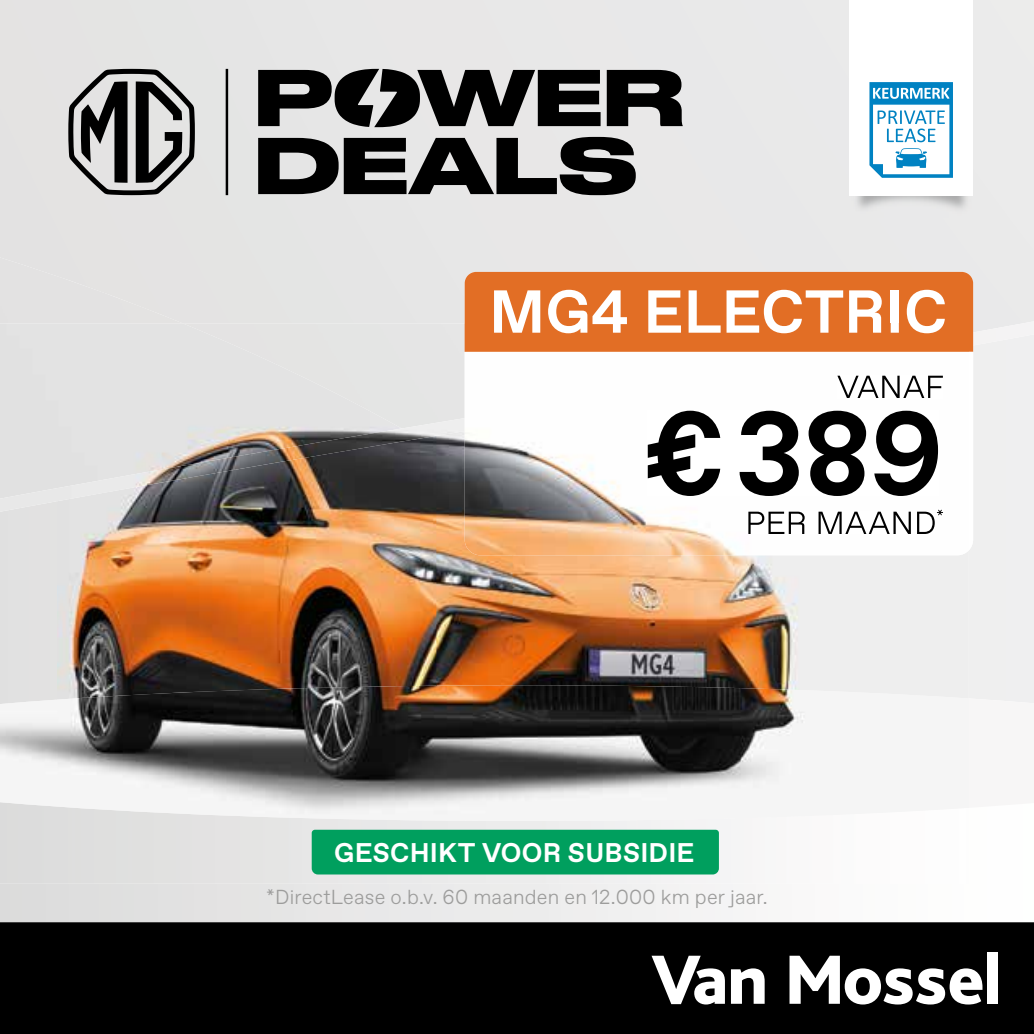
<style>
.page{position:relative;width:1034px;height:1034px;background:#fff}
.page>*{position:absolute;margin:0;border:0;box-sizing:border-box;transform-origin:0 0}
.t1{font:700 60.52px "Favorit Std";letter-spacing:.005em;color:#fff}
.t2{font:700 27px "Favorit Std";letter-spacing:.01em;color:#fff}
.t3{font:300 20.25px "Favorit Std";letter-spacing:.01em;color:#9d9d9c}
</style>
<div class="page">
<div style="left:0;top:922px;width:1033px;height:111px;background:#000"></div>
<svg style="left:730px;top:968px;width:34px;height:35px"></svg>
<svg style="left:789px;top:955px;width:193px;height:49px"></svg>
<div style="left:987px;top:951px;width:10px;height:52px;background:#fff"></div>
<svg style="left:651px;top:955px;width:73px;height:49px"></svg>
<div style="left:0;top:0;width:1033px;height:323px;background:#e8e7e7"></div>
<div style="left:0;top:257px;width:183px;height:66px;background:#e3e2e2"></div>
<svg style="left:0;top:883px;width:733px;height:39px"></svg>
<svg style="left:258px;top:137px;width:377px;height:58px;background:#545454"></svg>
<svg style="left:258px;top:69px;width:424px;height:58px;background:#4e4e4e"></svg>
<svg style="left:68px;top:69px;width:127px;height:126px;background:#848484"></svg>
<hr style="left:226px;top:69px;width:2px;height:126px;background:#000">
<img style="left:849px;top:195px;width:123px;height:22px">
<div style="left:849px;top:0;width:123px;height:195px;background:#fff"></div>
<svg style="left:869px;top:82px;width:83px;height:96px"></svg>
<div style="left:0;top:323px;width:401px;height:95px;background:#e3e3e3"></div>
<img style="left:57px;top:511px;width:379px;height:174px">
<img style="left:436px;top:511px;width:28px;height:174px">
<img style="left:0;top:820px;width:731px;height:63px">
<img style="left:0;top:685px;width:740px;height:135px">
<img style="left:740px;top:703px;width:66px;height:86px">
<img style="left:0;top:418px;width:464px;height:93px">
<svg style="left:464px;top:272px;width:569px;height:431px"></svg>
<div style="left:311px;top:829px;width:407px;height:45px;background:#009f5e"></div>
<h1 class="t1" style="left:489px;top:271px;width:459px">MG4 ELECTRIC</h1>
<h2 class="t2" style="left:334px;top:833px;width:361px">GESCHIKT VOOR SUBSIDIE</h2>
<p class="t3" style="left:266px;top:883px;width:503px">*DirectLease o.b.v. 60 maanden en 12.000 km per jaar.</p>
</div>
